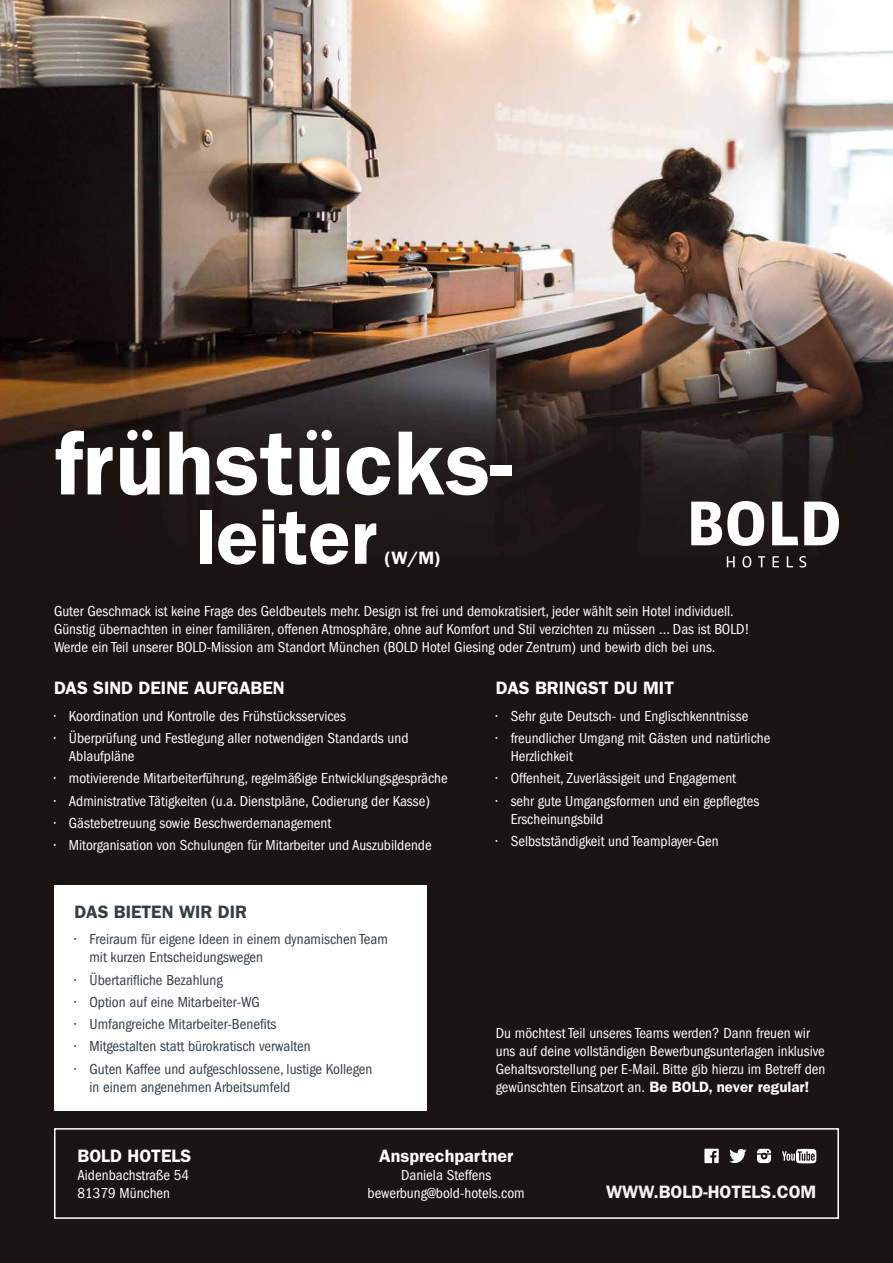
<style>
.page{position:relative;width:893px;height:1263px;background:#fff}
.page>*{position:absolute;margin:0;border:0;box-sizing:border-box;transform-origin:0 0}
.t1{font:600 91.5px "ITC Franklin Gothic Std";color:#fff}
.t2{font:600 78px "ITC Franklin Gothic Std";color:#fff}
.t3{font:600 18px "ITC Franklin Gothic Std";color:#fff}
.t4{font:600 18px "ITC Franklin Gothic Std";color:#f6f3f1}
.t5{font:600 18px "ITC Franklin Gothic Std";color:#333f47}
.t6{font:condensed 15px/18px "ITC Franklin Gothic Std";color:#fff}
.t7{font:condensed 15px/18px "ITC Franklin Gothic Std";color:#333f47}
.s1{font-weight:600;font-stretch:normal}
</style>
<div class="page">
<img style="left:0;top:0;width:893px;height:1263px">
<svg style="left:691px;top:501px;width:73px;height:45px"></svg>
<svg style="left:772px;top:502px;width:26px;height:43px"></svg>
<svg style="left:804px;top:502px;width:35px;height:43px"></svg>
<svg style="left:727px;top:556px;width:8px;height:11px"></svg>
<svg style="left:742px;top:556px;width:9px;height:11px"></svg>
<svg style="left:758px;top:556px;width:7px;height:11px"></svg>
<svg style="left:773px;top:556px;width:6px;height:11px"></svg>
<svg style="left:787px;top:556px;width:6px;height:11px"></svg>
<svg style="left:799px;top:556px;width:7px;height:11px"></svg>
<div style="left:54px;top:885px;width:372px;height:226px;background:#fff"></div>
<svg style="left:704px;top:1149px;width:15px;height:14px"></svg>
<svg style="left:729px;top:1149px;width:17px;height:14px"></svg>
<svg style="left:757px;top:1149px;width:14px;height:14px"></svg>
<svg style="left:782px;top:1149px;width:34px;height:14px"></svg>
<div style="left:54px;top:1128px;width:785px;height:91px;border:2px solid #fff"></div>
<h1 class="t1" style="left:55px;top:409px;width:459px">frühstücks-</h1>
<h2 class="t2" style="left:196px;top:491px;width:182px">leiter</h2>
<p class="t3" style="left:385px;top:547px;width:58px">(W/M)</p>
<p class="t6" style="left:54px;top:602px;width:697px">Guter Geschmack ist keine Frage des Geldbeutels mehr. Design ist frei und demokratisiert, jeder wählt sein Hotel individuell.<br>Günstig übernachten in einer familiären, offenen Atmosphäre, ohne auf Komfort und Stil verzichten zu müssen ... Das ist BOLD!<br>Werde ein Teil unserer BOLD-Mission am Standort München (BOLD Hotel Giesing oder Zentrum) und bewirb dich bei uns.</p>
<p class="t3" style="left:54px;top:677px;width:232px">DAS SIND DEINE AUFGABEN</p>
<p class="t6" style="left:54px;top:707px;width:294px">• Koordination und Kontrolle des Frühstücksservices</p>
<p class="t6" style="left:69px;top:729px;width:341px;text-indent:-15px">• Überprüfung und Festlegung aller notwendigen Standards und<br>Ablaufpläne</p>
<p class="t6" style="left:54px;top:769px;width:395px">• motivierende Mitarbeiterführung, regelmäßige Entwicklungsgespräche</p>
<p class="t6" style="left:54px;top:792px;width:377px">• Administrative Tätigkeiten (u.a. Dienstpläne, Codierung der Kasse)</p>
<p class="t6" style="left:54px;top:814px;width:279px">• Gästebetreuung sowie Beschwerdemanagement</p>
<p class="t6" style="left:54px;top:836px;width:379px">• Mitorganisation von Schulungen für Mitarbeiter und Auszubildende</p>
<p class="t5" style="left:75px;top:901px;width:174px">DAS BIETEN WIR DIR</p>
<p class="t7" style="left:90px;top:930px;width:300px;text-indent:-15px">• Freiraum für eigene Ideen in einem dynamischen Team mit kurzen Entscheidungswegen</p>
<p class="t7" style="left:75px;top:971px;width:150px">• Übertarifliche Bezahlung</p>
<p class="t7" style="left:75px;top:993px;width:187px">• Option auf eine Mitarbeiter-WG</p>
<p class="t7" style="left:75px;top:1015px;width:203px">• Umfangreiche Mitarbeiter-Benefits</p>
<p class="t7" style="left:75px;top:1037px;width:238px">• Mitgestalten statt bürokratisch verwalten</p>
<p class="t7" style="left:90px;top:1060px;width:284px;text-indent:-15px">• Guten Kaffee und aufgeschlossene, lustige Kollegen in einem angenehmen Arbeitsumfeld</p>
<p class="t3" style="left:496px;top:677px;width:180px">DAS BRINGST DU MIT</p>
<p class="t6" style="left:496px;top:707px;width:254px">• Sehr gute Deutsch- und Englischkenntnisse</p>
<p class="t6" style="left:511px;top:729px;width:261px;text-indent:-15px">• freundlicher Umgang mit Gästen und natürliche<br>Herzlichkeit</p>
<p class="t6" style="left:496px;top:769px;width:242px">• Offenheit, Zuverlässigeit und Engagement</p>
<p class="t6" style="left:511px;top:792px;width:250px;text-indent:-15px">• sehr gute Umgangsformen und ein gepflegtes<br>Erscheinungsbild</p>
<p class="t6" style="left:496px;top:832px;width:224px">• Selbstständigkeit und Teamplayer-Gen</p>
<p class="t6" style="left:496px;top:1024px;width:331px">Du möchtest Teil unseres Teams werden? Dann freuen wir uns auf deine vollständigen Bewerbungsunterlagen inklusive Gehaltsvorstellung per E-Mail. Bitte gib hierzu im Betreff den gewünschten Einsatzort an. <span class="s1">Be BOLD, never regular!</span></p>
<p class="t3" style="left:78px;top:1145px;width:115px">BOLD HOTELS</p>
<p class="t6" style="left:78px;top:1166px;width:113px">Aidenbachstraße 54<br>81379 München</p>
<p class="t3" style="left:379px;top:1145px;width:136px">Ansprechpartner</p>
<p class="t6" style="left:368px;top:1166px;width:159px;text-align:center">Daniela Steffens bewerbung@bold-hotels.com</p>
<p class="t4" style="left:606px;top:1181px;width:212px">WWW.BOLD-HOTELS.COM</p>
</div>
